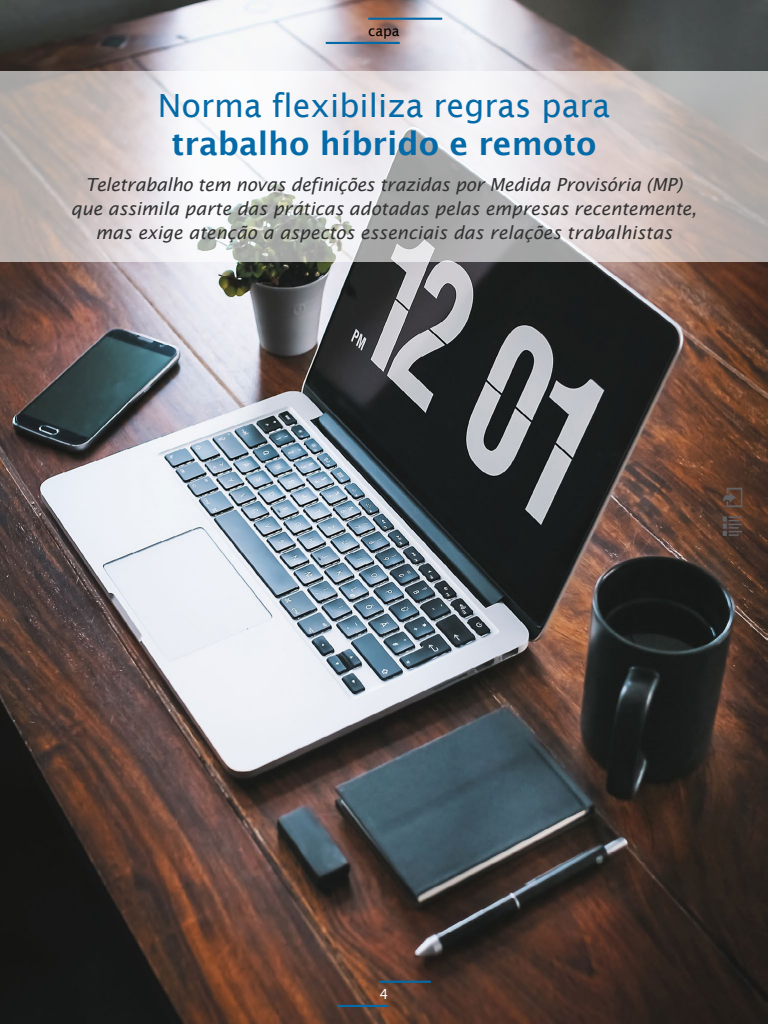
<style>
.page{position:relative;width:768px;height:1024px;background:#fff}
.page>*{position:absolute;margin:0;border:0;box-sizing:border-box;transform-origin:0 0}
.t1{font:32px "Lucida Sans";color:#046aa8}
.t2{font:600 32px "Lucida Sans";color:#046aa8}
.t3{font:italic 18px/24px "Lucida Sans";letter-spacing:-.005em;color:#333;text-align:center}
.t4{font:14px "Lucida Sans";color:#000}
.t5{font:14px "Lucida Sans";color:#fff}
</style>
<div class="page">
<img style="left:0;top:0;width:768px;height:1024px">
<hr style="left:368px;top:18px;width:74px;height:2px;background:#046aa8">
<hr style="left:326px;top:42px;width:74px;height:2px;background:#046aa8">
<svg style="left:723px;top:516px;width:19px;height:20px"></svg>
<svg style="left:723px;top:488px;width:19px;height:19px"></svg>
<hr style="left:380px;top:981px;width:51px;height:2px;background:#046aa8">
<hr style="left:337px;top:1005px;width:51px;height:2px;background:#046aa8">
<svg style="left:0;top:71px;width:768px;height:190px"></svg>
<p class="t4" style="left:368px;top:23px;width:33px">capa</p>
<h1 class="t1" style="left:158px;top:88px;width:454px">Norma flexibiliza regras para</h1>
<h1 class="t2" style="left:171px;top:126px;width:427px">trabalho híbrido e remoto</h1>
<p class="t3" style="left:71px;top:173px;width:628px">Teletrabalho tem novas definições trazidas por Medida Provisória (MP) que assimila parte das práticas adotadas pelas empresas recentemente, mas exige atenção a aspectos essenciais das relações trabalhistas</p>
<p class="t5" style="left:380px;top:986px;width:10px">4</p>
</div>
